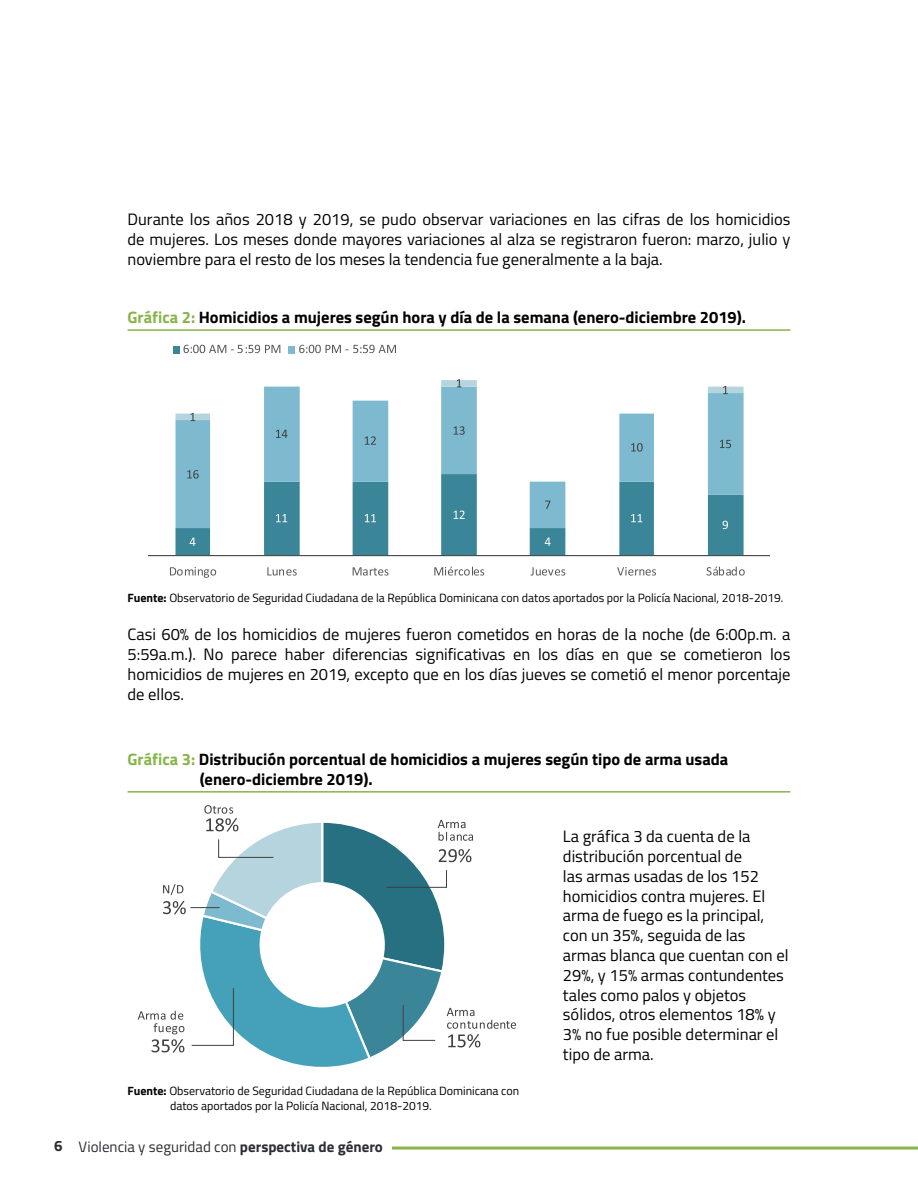
<style>
.page{position:relative;width:918px;height:1188px;background:#fff}
.page>*{position:absolute;margin:0;border:0;box-sizing:border-box;transform-origin:0 0}
.t1{font:16.5px/19.8px "Titillium";color:#000;text-align:justify}
.t2{font:700 16.5px/19.8px "Titillium";color:#000}
.t3{font:15px "Titillium";color:#2a2f33}
.t4{font:12px/14.4px "Titillium";color:#000}
.s1{color:#87b549}
.s2{font-weight:700}
</style>
<div class="page">
<hr style="left:392px;top:1147px;width:526px;height:3px;background:#87b549">
<hr style="left:128px;top:329px;width:662px;height:2px;background:#87b549">
<hr style="left:128px;top:791px;width:662px;height:2px;background:#87b549">
<svg style="left:176px;top:528px;width:568px;height:27px"></svg>
<svg style="left:176px;top:452px;width:568px;height:76px"></svg>
<hr style="left:148px;top:555px;width:622px;height:1px;background:#404040">
<svg style="left:190px;top:538px;width:6px;height:8px"></svg>
<svg style="left:276px;top:514px;width:11px;height:8px"></svg>
<svg style="left:365px;top:514px;width:11px;height:8px"></svg>
<svg style="left:454px;top:511px;width:11px;height:8px"></svg>
<svg style="left:545px;top:538px;width:6px;height:8px"></svg>
<svg style="left:631px;top:514px;width:11px;height:8px"></svg>
<svg style="left:723px;top:521px;width:5px;height:8px"></svg>
<svg style="left:187px;top:470px;width:12px;height:9px"></svg>
<svg style="left:545px;top:501px;width:5px;height:8px"></svg>
<svg style="left:176px;top:379px;width:568px;height:73px"></svg>
<svg style="left:170px;top:567px;width:46px;height:11px"></svg>
<svg style="left:267px;top:567px;width:30px;height:9px"></svg>
<svg style="left:353px;top:567px;width:35px;height:9px"></svg>
<svg style="left:434px;top:567px;width:50px;height:9px"></svg>
<svg style="left:531px;top:567px;width:34px;height:9px"></svg>
<svg style="left:617px;top:567px;width:39px;height:9px"></svg>
<svg style="left:707px;top:567px;width:38px;height:9px"></svg>
<div style="left:173px;top:346px;width:7px;height:8px;background:#3b8599"></div>
<svg style="left:184px;top:345px;width:96px;height:8px"></svg>
<div style="left:289px;top:346px;width:6px;height:8px;background:#7dbacf"></div>
<svg style="left:299px;top:345px;width:97px;height:8px"></svg>
<svg style="left:138px;top:1011px;width:46px;height:42px"></svg>
<svg style="left:163px;top:884px;width:20px;height:11px"></svg>
<svg style="left:163px;top:901px;width:23px;height:13px"></svg>
<svg style="left:204px;top:805px;width:312px;height:262px"></svg>
<svg style="left:190px;top:839px;width:257px;height:207px"></svg>
<p class="t1" style="left:128px;top:208px;width:664px">Durante los años 2018 y 2019, se pudo observar variaciones en las cifras de los homicidios de mujeres. Los meses donde mayores variaciones al alza se registraron fueron: marzo, julio y noviembre para el resto de los meses la tendencia fue generalmente a la baja.</p>
<p class="t2" style="left:128px;top:306px;width:620px"><span class="s1">Gráfica 2:</span> Homicidios a mujeres según hora y día de la semana (enero-diciembre 2019).</p>
<p class="t4" style="left:128px;top:590px;width:658px"><span class="s2">Fuente:</span> Observatorio de Seguridad Ciudadana de la República Dominicana con datos aportados por la Policía Nacional, 2018-2019.</p>
<p class="t1" style="left:128px;top:624px;width:664px">Casi 60% de los homicidios de mujeres fueron cometidos en horas de la noche (de 6:00p.m. a 5:59a.m.). No parece haber diferencias significativas en los días en que se cometieron los homicidios de mujeres en 2019, excepto que en los días jueves se cometió el menor porcentaje de ellos.</p>
<p class="t2" style="left:200px;top:748px;width:530px;text-indent:-72px"><span class="s1">Gráfica 3:</span> Distribución porcentual de homicidios a mujeres según tipo de arma usada (enero-diciembre 2019).</p>
<p class="t4" style="left:170px;top:1083px;width:351px;text-indent:-43px"><span class="s2">Fuente:</span> Observatorio de Seguridad Ciudadana de la República Dominicana con datos aportados por la Policía Nacional, 2018-2019.</p>
<p class="t3" style="left:54px;top:1136px;width:330px"><span class="s2">6</span> Violencia y seguridad con <span class="s2">perspectiva de género</span></p>
<p class="t1" style="left:563px;top:826px;width:227px;text-align:left">La gráfica 3 da cuenta de la distribución porcentual de<br>las armas usadas de los 152 homicidios contra mujeres. El arma de fuego es la principal, con un 35%, seguida de las armas blanca que cuentan con el<br>29%, y 15% armas contundentes tales como palos y objetos sólidos, otros elementos 18% y<br>3% no fue posible determinar el tipo de arma.</p>
</div>
